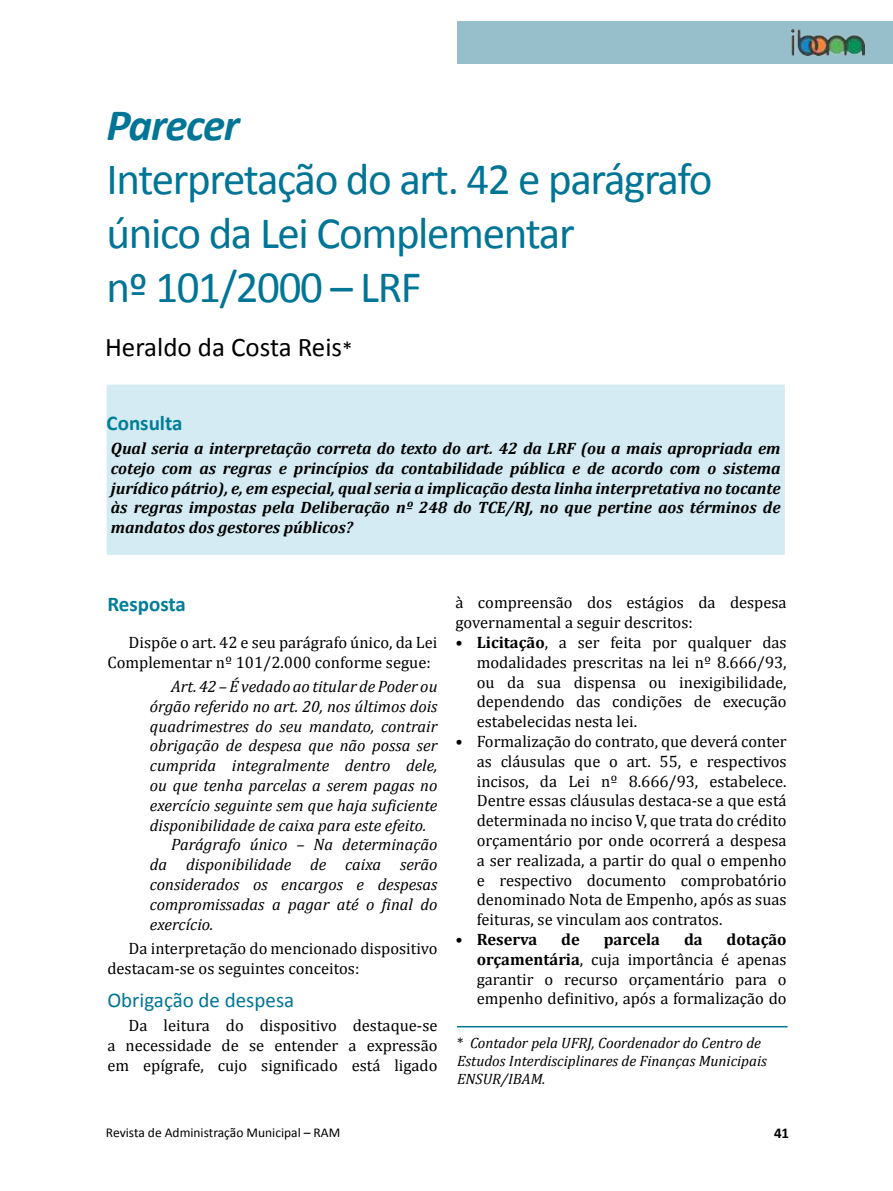
<style>
.page{position:relative;width:893px;height:1191px;background:#fff}
.page>*{position:absolute;margin:0;border:0;box-sizing:border-box;transform-origin:0 0}
.t1{font:45px/54px "Calibri";letter-spacing:-.03em;color:#007596}
.t2{font:italic 700 45px "Calibri";letter-spacing:-.03em;color:#007596}
.t3{font:27px "Calibri";color:#000}
.t4{font:21px "Calibri";color:#007596}
.t5{font:700 21px "Calibri";color:#007e98}
.t6{font:16.5px/19.8px "Cambria";color:#000;text-align:justify}
.t7{font:italic 16.5px "Cambria";color:#000}
.t8{font:italic 700 16.5px/19.8px "Cambria";color:#000;text-align:justify}
.t9{font:700 16.5px "Cambria";color:#000}
.t10{font:italic 15px/18px "Cambria";color:#000}
.t11{font:700 15px "Calibri";color:#000}
.t12{font:13.5px "Calibri";color:#000}
.s1{font-size:21px}
.s2{font-weight:700}
.s3{font-style:normal}
</style>
<div class="page">
<div style="left:457px;top:21px;width:436px;height:43px;background:#97becb"></div>
<img style="left:791px;top:29px;width:73px;height:27px">
<div style="left:106px;top:384px;width:680px;height:171px;background:#d4ebf3"></div>
<div style="left:105px;top:383px;width:681px;height:173px;border:2px solid #fff"></div>
<hr style="left:457px;top:1026px;width:330px;height:1px;background:#007596">
<h1 class="t2" style="left:107px;top:97px;width:135px">Parecer</h1>
<h1 class="t1" style="left:107px;top:152px;width:607px">Interpretação do art. 42 e parágrafo único da Lei Complementar<br>nº 101/2000 – LRF</h1>
<h2 class="t3" style="left:105px;top:330px;width:249px">Heraldo da Costa Reis<span class="s1">*</span></h2>
<p class="t5" style="left:107px;top:409px;width:77px">Consulta</p>
<p class="t8" style="left:111px;top:438px;width:671px">Qual seria a interpretação correta do texto do art. 42 da LRF (ou a mais apropriada em cotejo com as regras e princípios da contabilidade pública e de acordo com o sistema jurídico pátrio), e, em especial, qual seria a implicação desta linha interpretativa no tocante às regras impostas pela Deliberação nº 248 do TCE/RJ, no que pertine aos términos de mandatos dos gestores públicos?</p>
<p class="t5" style="left:107px;top:591px;width:80px">Resposta</p>
<p class="t6" style="left:107px;top:632px;width:332px;text-indent:21px">Dispõe o art. 42 e seu parágrafo único, da Lei<br>Complementar nº 101/2.000 conforme segue:</p>
<p class="t7" style="left:171px;top:674px;width:268px">Art. 42 – É vedado ao titular de Poder ou</p>
<p class="t7" style="left:150px;top:694px;width:289px">órgão referido no art. 20, nos últimos dois</p>
<p class="t7" style="left:150px;top:714px;width:289px">quadrimestres do seu mandato, contrair</p>
<p class="t7" style="left:150px;top:734px;width:289px">obrigação de despesa que não possa ser</p>
<p class="t7" style="left:150px;top:754px;width:289px">cumprida integralmente dentro dele,</p>
<p class="t7" style="left:150px;top:773px;width:289px">ou que tenha parcelas a serem pagas no</p>
<p class="t7" style="left:150px;top:793px;width:289px">exercício seguinte sem que haja suficiente</p>
<p class="t7" style="left:150px;top:813px;width:278px">disponibilidade de caixa para este efeito.</p>
<p class="t7" style="left:171px;top:833px;width:268px">Parágrafo único – Na determinação</p>
<p class="t7" style="left:150px;top:853px;width:289px">da disponibilidade de caixa serão</p>
<p class="t7" style="left:150px;top:872px;width:289px">considerados os encargos e despesas</p>
<p class="t7" style="left:150px;top:892px;width:289px">compromissadas a pagar até o final do</p>
<p class="t7" style="left:150px;top:912px;width:65px">exercício.</p>
<p class="t6" style="left:107px;top:938px;width:332px;text-indent:21px">Da interpretação do mencionado dispositivo destacam-se os seguintes conceitos:</p>
<p class="t4" style="left:107px;top:987px;width:188px">Obrigação de despesa</p>
<p class="t6" style="left:107px;top:1015px;width:332px;text-indent:21px">Da leitura do dispositivo destaque-se a necessidade de se entender a expressão em epígrafe, cujo significado está ligado</p>
<p class="t6" style="left:455px;top:593px;width:333px">à compreensão dos estágios da despesa governamental a seguir descritos:</p>
<p class="t6" style="left:477px;top:632px;width:311px;text-indent:-21px"><span class="s2">• Licitação</span>, a ser feita por qualquer das modalidades prescritas na lei nº 8.666/93, ou da sua dispensa ou inexigibilidade, dependendo das condições de execução estabelecidas nesta lei.</p>
<p class="t6" style="left:477px;top:731px;width:311px;text-indent:-21px">• Formalização do contrato, que deverá conter as cláusulas que o art. 55, e respectivos incisos, da Lei nº 8.666/93, estabelece.<br>Dentre essas cláusulas destaca-se a que está determinada no inciso V, que trata do crédito orçamentário por onde ocorrerá a despesa a ser realizada, a partir do qual o empenho e respectivo documento comprobatório denominado Nota de Empenho, após as suas feituras, se vinculam aos contratos.</p>
<p class="t9" style="left:455px;top:927px;width:83px">• Reserva</p>
<p class="t9" style="left:561px;top:927px;width:20px">de</p>
<p class="t9" style="left:604px;top:927px;width:58px">parcela</p>
<p class="t9" style="left:684px;top:927px;width:20px">da</p>
<p class="t6" style="left:477px;top:929px;width:311px;text-indent:250px"><span class="s2">dotação orçamentária</span>, cuja importância é apenas garantir o recurso orçamentário para o empenho definitivo, após a formalização do</p>
<p class="t10" style="left:457px;top:1033px;width:311px"><span class="s3">*</span> Contador pela UFRJ, Coordenador do Centro de<br>Estudos Interdisciplinares de Finanças Municipais<br>ENSUR/IBAM.</p>
<p class="t12" style="left:106px;top:1124px;width:236px">Revista de Administração Municipal – RAM</p>
<p class="t11" style="left:774px;top:1123px;width:17px">41</p>
</div>
